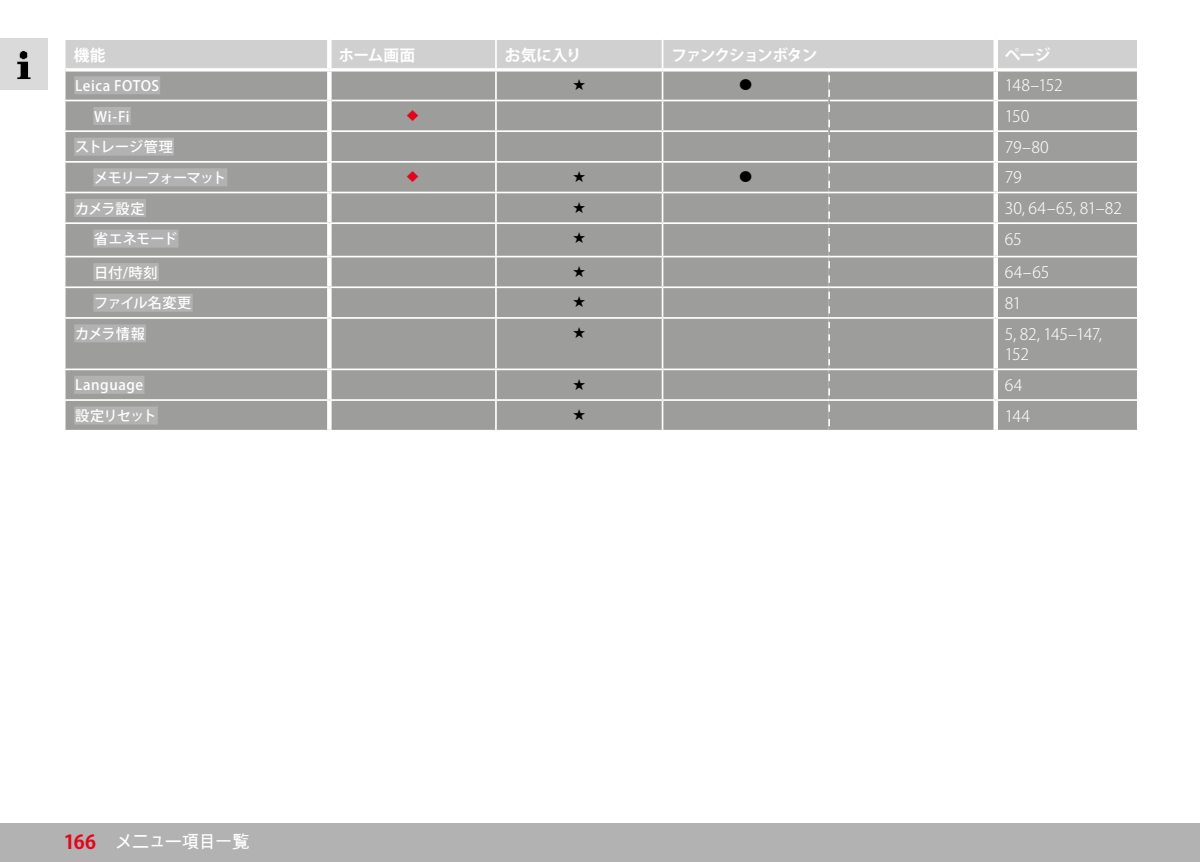
<style>
.page{position:relative;width:1200px;height:862px;background:#fff}
.page>*{position:absolute;margin:0;border:0;box-sizing:border-box;transform-origin:0 0}
.t1{font:18px "Arial Unicode MS";letter-spacing:-.065em;color:#fff}
.Text____Body_Text{font:300 15.75px "Koz Go Pr 6 N";letter-spacing:-.015em;color:#fff}
.Text____Body_Text-2{font:300 15.75px/20.7px "Koz Go Pr 6 N";letter-spacing:-.035em;color:#fff}
.Text____Body_Text-3{font:700 15.75px "Koz Go Pr 6 N";letter-spacing:-.06em;color:#fff}
.Text____Body_Text-4{font:700 15.75px "Koz Go Pr 6 N";letter-spacing:-.085em;color:#fff}
.Text____Body_Text-5{font:15.75px "Zapf Dingbats";color:#000}
.Text____Body_Text-6{font:500 14.17px "Koz Go Pr 6 N";letter-spacing:.005em;color:#fff}
.Text____Body_Text-7{font:500 14.17px "Koz Go Pr 6 N";letter-spacing:.03em;color:#fff}
.Text____Body_Text-8{font:500 14.17px "Koz Go Pr 6 N";letter-spacing:-.06em;color:#fff}
.Text____Body_Text-9{font:500 14.17px "Koz Go Pr 6 N";letter-spacing:.04em;color:#fff}
.Text____Body_Text-10{font:500 14.17px "Koz Go Pr 6 N";letter-spacing:-.025em;color:#fff}
.s1{font-family:"Koz Go Pr 6 N";font-weight:700;font-size:19.12px;color:#e3051b}
</style>
<div class="page">
<div style="left:0;top:823px;width:1199px;height:38px;background:#b3b2b2"></div>
<div style="left:0;top:38px;width:48px;height:51px;background:#dadada"></div>
<img style="left:17px;top:51px;width:14px;height:28px">
<div style="left:65px;top:244px;width:1071px;height:185px;background:#9d9d9c"></div>
<hr style="left:828px;top:224px;width:1px;height:31px;background:#fff">
<hr style="left:828px;top:318px;width:1px;height:50px;background:#fff">
<hr style="left:495px;top:224px;width:1px;height:31px;background:#fff">
<hr style="left:661px;top:224px;width:2px;height:31px;background:#fff">
<hr style="left:661px;top:257px;width:2px;height:29px;background:#fff">
<svg style="left:495px;top:257px;width:1px;height:60px"></svg>
<hr style="left:661px;top:288px;width:2px;height:29px;background:#fff">
<hr style="left:495px;top:318px;width:1px;height:50px;background:#fff">
<hr style="left:661px;top:318px;width:2px;height:50px;background:#fff">
<hr style="left:661px;top:370px;width:2px;height:29px;background:#fff">
<svg style="left:495px;top:370px;width:1px;height:59px"></svg>
<hr style="left:661px;top:400px;width:2px;height:29px;background:#fff">
<hr style="left:327px;top:224px;width:4px;height:31px;background:#fff">
<hr style="left:327px;top:257px;width:4px;height:29px;background:#fff">
<hr style="left:327px;top:288px;width:4px;height:29px;background:#fff">
<hr style="left:327px;top:318px;width:4px;height:50px;background:#fff">
<hr style="left:327px;top:370px;width:4px;height:29px;background:#fff">
<hr style="left:327px;top:400px;width:4px;height:29px;background:#fff">
<svg style="left:993px;top:244px;width:4px;height:11px"></svg>
<svg style="left:993px;top:257px;width:4px;height:29px"></svg>
<svg style="left:993px;top:288px;width:4px;height:29px"></svg>
<svg style="left:993px;top:318px;width:4px;height:50px"></svg>
<svg style="left:993px;top:370px;width:4px;height:29px"></svg>
<svg style="left:993px;top:400px;width:4px;height:29px"></svg>
<svg style="left:828px;top:252px;width:1px;height:107px"></svg>
<svg style="left:828px;top:365px;width:1px;height:64px"></svg>
<hr style="left:64px;top:255px;width:265px;height:2px;background:#fff">
<hr style="left:329px;top:255px;width:167px;height:2px;background:#fff">
<hr style="left:496px;top:255px;width:166px;height:2px;background:#fff">
<hr style="left:662px;top:255px;width:166px;height:2px;background:#fff">
<hr style="left:828px;top:255px;width:167px;height:2px;background:#fff">
<hr style="left:995px;top:255px;width:143px;height:2px;background:#fff">
<hr style="left:64px;top:286px;width:265px;height:2px;background:#fff">
<hr style="left:329px;top:286px;width:167px;height:2px;background:#fff">
<hr style="left:496px;top:286px;width:166px;height:2px;background:#fff">
<hr style="left:662px;top:286px;width:166px;height:2px;background:#fff">
<hr style="left:828px;top:286px;width:167px;height:2px;background:#fff">
<hr style="left:995px;top:286px;width:143px;height:2px;background:#fff">
<hr style="left:64px;top:317px;width:265px;height:1px;background:#fff">
<hr style="left:329px;top:317px;width:167px;height:1px;background:#fff">
<hr style="left:496px;top:317px;width:166px;height:1px;background:#fff">
<hr style="left:662px;top:317px;width:166px;height:1px;background:#fff">
<hr style="left:828px;top:317px;width:167px;height:1px;background:#fff">
<hr style="left:995px;top:317px;width:143px;height:1px;background:#fff">
<hr style="left:64px;top:368px;width:265px;height:2px;background:#fff">
<hr style="left:329px;top:368px;width:167px;height:2px;background:#fff">
<hr style="left:496px;top:368px;width:166px;height:2px;background:#fff">
<hr style="left:662px;top:368px;width:166px;height:2px;background:#fff">
<hr style="left:828px;top:368px;width:167px;height:2px;background:#fff">
<hr style="left:995px;top:368px;width:143px;height:2px;background:#fff">
<hr style="left:64px;top:399px;width:265px;height:1px;background:#fff">
<hr style="left:329px;top:399px;width:167px;height:1px;background:#fff">
<hr style="left:496px;top:399px;width:166px;height:1px;background:#fff">
<hr style="left:662px;top:399px;width:166px;height:1px;background:#fff">
<hr style="left:828px;top:399px;width:167px;height:1px;background:#fff">
<hr style="left:995px;top:399px;width:143px;height:1px;background:#fff">
<div style="left:93px;top:229px;width:85px;height:18px;background:#b3b2b2"></div>
<div style="left:93px;top:263px;width:66px;height:18px;background:#b3b2b2"></div>
<div style="left:93px;top:293px;width:100px;height:18px;background:#b3b2b2"></div>
<div style="left:74px;top:324px;width:72px;height:18px;background:#b3b2b2"></div>
<div style="left:74px;top:375px;width:70px;height:18px;background:#b3b2b2"></div>
<div style="left:74px;top:406px;width:84px;height:18px;background:#b3b2b2"></div>
<svg style="left:65px;top:40px;width:1072px;height:204px;background:#ababaa"></svg>
<svg style="left:573px;top:265px;width:12px;height:12px"></svg>
<svg style="left:573px;top:296px;width:12px;height:11px"></svg>
<svg style="left:573px;top:327px;width:12px;height:11px"></svg>
<svg style="left:573px;top:378px;width:12px;height:11px"></svg>
<svg style="left:573px;top:409px;width:12px;height:11px"></svg>
<p class="Text____Body_Text-3" style="left:74px;top:46px;width:33px">機能</p>
<p class="Text____Body_Text-3" style="left:338px;top:46px;width:78px">ホーム画面</p>
<p class="Text____Body_Text-3" style="left:505px;top:46px;width:78px">お気に入り</p>
<p class="Text____Body_Text-4" style="left:671px;top:46px;width:147px">ファンクションボタン</p>
<p class="Text____Body_Text-3" style="left:1004px;top:46px;width:47px">ページ</p>
<p class="Text____Body_Text-7" style="left:75px;top:78px;width:85px">Leica FOTOS</p>
<p class="Text____Body_Text-5" style="left:739px;top:77px;width:14px">●</p>
<p class="Text____Body_Text" style="left:1004px;top:77px;width:59px">148–152</p>
<p class="Text____Body_Text-6" style="left:94px;top:108px;width:37px">Wi-Fi</p>
<p class="Text____Body_Text" style="left:1004px;top:107px;width:26px">150</p>
<p class="Text____Body_Text-6" style="left:75px;top:139px;width:99px">ストレージ管理</p>
<p class="Text____Body_Text" style="left:1004px;top:138px;width:46px">79–80</p>
<p class="Text____Body_Text-8" style="left:94px;top:170px;width:133px">メモリーフォーマット</p>
<p class="Text____Body_Text-5" style="left:739px;top:169px;width:14px">●</p>
<p class="Text____Body_Text" style="left:1004px;top:169px;width:18px">79</p>
<p class="Text____Body_Text-6" style="left:75px;top:200px;width:71px">カメラ設定</p>
<p class="Text____Body_Text" style="left:1004px;top:199px;width:119px">30, 64–65, 81–82</p>
<p class="Text____Body_Text-6" style="left:94px;top:231px;width:85px">省エネモード</p>
<p class="Text____Body_Text" style="left:1004px;top:230px;width:18px">65</p>
<p class="Text____Body_Text-6" style="left:94px;top:264px;width:65px">日付/時刻</p>
<p class="Text____Body_Text" style="left:1004px;top:263px;width:46px">64–65</p>
<p class="Text____Body_Text-10" style="left:94px;top:295px;width:99px">ファイル名変更</p>
<p class="Text____Body_Text" style="left:1004px;top:294px;width:18px">81</p>
<p class="Text____Body_Text-6" style="left:75px;top:325px;width:71px">カメラ情報</p>
<p class="Text____Body_Text-2" style="left:1004px;top:323px;width:99px">5, 82, 145–147,<br>152</p>
<p class="Text____Body_Text-9" style="left:75px;top:377px;width:70px">Language</p>
<p class="Text____Body_Text" style="left:1004px;top:376px;width:19px">64</p>
<p class="Text____Body_Text-6" style="left:75px;top:407px;width:83px">設定リセット</p>
<p class="Text____Body_Text" style="left:1004px;top:407px;width:27px">144</p>
<p class="t1" style="left:64px;top:828px;width:187px"><span class="s1">166</span> メニュー項目一覧</p>
</div>
